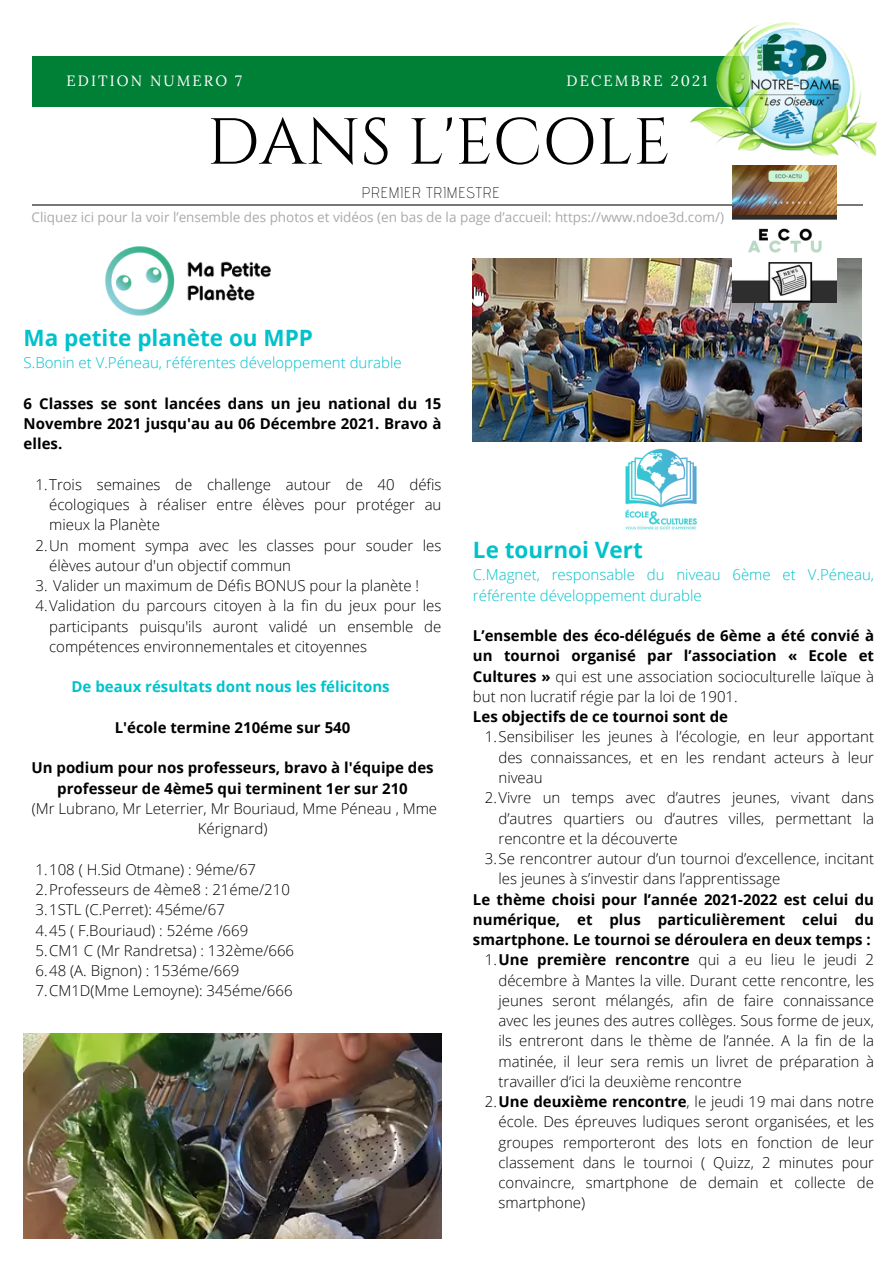
<style>
.page{position:relative;width:893px;height:1264px;background:#fff}
.page>*{position:absolute;margin:0;border:0;box-sizing:border-box;transform-origin:0 0}
.t1{font:64.95px "Cinzel";color:#000}
.t2{font:700 22.5px "Open Sans";color:#00c2cb}
.t3{font:200 15.45px "Advent Pro";letter-spacing:.05em;color:#000}
.t4{font:300 15px/20.2px "Open Sans";color:#000;text-align:center}
.t5{font:700 15px/20.2px "Open Sans";color:#000;text-align:justify}
.t6{font:300 15px/20.2px "Open Sans";color:#00c2cb}
.t7{font:700 15px "Open Sans";color:#00c2cb}
.t8{font:14.85px "Lora";letter-spacing:.14em;color:#fff}
.t9{font:13.5px "Open Sans";color:#a9a9a6}
.s1{font-weight:300}
.s2{font-weight:700}
</style>
<div class="page">
<div style="left:32px;top:56px;width:716px;height:50px;background:#008037"></div>
<img style="left:690px;top:22px;width:187px;height:134px">
<hr style="left:32px;top:204px;width:830px;height:1px;background:#777">
<img style="left:24px;top:1033px;width:417px;height:204px">
<img style="left:473px;top:258px;width:388px;height:183px">
<img style="left:732px;top:165px;width:104px;height:137px">
<img style="left:104px;top:246px;width:167px;height:70px">
<img style="left:625px;top:448px;width:73px;height:82px">
<p class="t8" style="left:66px;top:71px;width:177px">EDITION NUMERO 7</p>
<p class="t8" style="left:566px;top:71px;width:143px">DECEMBRE 2021</p>
<h2 class="t1" style="left:207px;top:101px;width:465px">DANS L'ECOLE</h2>
<p class="t3" style="left:362px;top:183px;width:139px">PREMIER TRIMESTRE</p>
<p class="t9" style="left:32px;top:207px;width:694px">Cliquez ici pour la voir l’ensemble des photos et vidéos (en bas de la page d’accueil: https://www.ndoe3d.com/)</p>
<h2 class="t2" style="left:24px;top:322px;width:291px">Ma petite planète ou MPP</h2>
<p class="t6" style="left:24px;top:352px;width:379px">S.Bonin et V.Péneau, référentes développement durable</p>
<p class="t5" style="left:24px;top:393px;width:419px">6 Classes se sont lancées dans un jeu national du 15<br>Novembre 2021 jusqu'au au 06 Décembre 2021. Bravo à elles.</p>
<p class="t4" style="left:36px;top:474px;width:407px">1.Trois semaines de challenge autour de 40 défis</p>
<p class="t4" style="left:49px;top:494px;width:394px">écologiques à réaliser entre élèves pour protéger au</p>
<p class="t4" style="left:49px;top:514px;width:112px">mieux la Planète</p>
<p class="t4" style="left:36px;top:534px;width:407px">2.Un moment sympa avec les classes pour souder les</p>
<p class="t4" style="left:49px;top:555px;width:243px">élèves autour d'un objectif commun</p>
<p class="t4" style="left:36px;top:575px;width:385px">3. Valider un maximum de Défis BONUS pour la planète !</p>
<p class="t4" style="left:36px;top:595px;width:407px">4.Validation du parcours citoyen à la fin du jeux pour les</p>
<p class="t4" style="left:49px;top:615px;width:394px">participants puisqu'ils auront validé un ensemble de</p>
<p class="t4" style="left:49px;top:636px;width:319px">compétences environnementales et citoyennes</p>
<p class="t7" style="left:71px;top:676px;width:320px">De beaux résultats dont nous les félicitons</p>
<p class="t5" style="left:115px;top:717px;width:237px">L'école termine 210éme sur 540</p>
<p class="t5" style="left:31px;top:757px;width:403px;text-align:center">Un podium pour nos professeurs, bravo à l'équipe des professeur de 4ème5 qui terminent 1er sur 210</p>
<p class="t4" style="left:32px;top:798px;width:407px">(Mr Lubrano, Mr Leterrier, Mr Bouriaud, Mme Péneau , Mme<br>Kérignard)</p>
<p class="t4" style="left:36px;top:858px;width:260px;text-align:left">1.108 ( H.Sid Otmane) : 9éme/67<br>2.Professeurs de 4ème8 : 21éme/210<br>3.1STL (C.Perret): 45éme/67<br>4.45 ( F.Bouriaud) : 52éme /669<br>5.CM1 C (Mr Randretsa) : 132ème/666<br>6.48 (A. Bignon) : 153éme/669<br>7.CM1D(Mme Lemoyne): 345éme/666</p>
<h2 class="t2" style="left:473px;top:534px;width:171px">Le tournoi Vert</h2>
<p class="t6" style="left:473px;top:564px;width:402px">C.Magnet, responsable du niveau 6ème et V.Péneau, référente développement durable</p>
<p class="t5" style="left:473px;top:625px;width:402px">L’ensemble des éco-délégués de 6ème a été convié à un tournoi organisé par l’association « Ecole et Cultures » <span class="s1">qui est une association socioculturelle laïque à but non lucratif régie par la loi de 1901.</span></p>
<p class="t5" style="left:473px;top:706px;width:256px">Les objectifs de ce tournoi sont de</p>
<p class="t4" style="left:485px;top:726px;width:391px">1.Sensibiliser les jeunes à l’écologie, en leur apportant</p>
<p class="t4" style="left:498px;top:746px;width:377px">des connaissances, et en les rendant acteurs à leur</p>
<p class="t4" style="left:498px;top:767px;width:46px">niveau</p>
<p class="t4" style="left:485px;top:787px;width:390px">2.Vivre un temps avec d’autres jeunes, vivant dans</p>
<p class="t4" style="left:498px;top:807px;width:377px">d’autres quartiers ou d’autres villes, permettant la</p>
<p class="t4" style="left:498px;top:827px;width:181px">rencontre et la découverte</p>
<p class="t4" style="left:485px;top:848px;width:390px">3.Se rencontrer autour d’un tournoi d’excellence, incitant</p>
<p class="t4" style="left:498px;top:868px;width:283px">les jeunes à s’investir dans l’apprentissage</p>
<p class="t5" style="left:473px;top:888px;width:402px">Le thème choisi pour l’année 2021-2022 est celui du</p>
<p class="t5" style="left:473px;top:908px;width:402px">numérique, et plus particulièrement celui du</p>
<p class="t5" style="left:473px;top:929px;width:399px">smartphone. Le tournoi se déroulera en deux temps :</p>
<p class="t4" style="left:485px;top:949px;width:391px">1.<span class="s2">Une première rencontre</span> qui a eu lieu le jeudi 2</p>
<p class="t4" style="left:498px;top:969px;width:377px">décembre à Mantes la ville. Durant cette rencontre, les</p>
<p class="t4" style="left:498px;top:989px;width:377px">jeunes seront mélangés, afin de faire connaissance</p>
<p class="t4" style="left:498px;top:1010px;width:377px">avec les jeunes des autres collèges. Sous forme de jeux,</p>
<p class="t4" style="left:498px;top:1030px;width:377px">ils entreront dans le thème de l’année. A la fin de la</p>
<p class="t4" style="left:498px;top:1050px;width:377px">matinée, il leur sera remis un livret de préparation à</p>
<p class="t4" style="left:498px;top:1070px;width:245px">travailler d’ici la deuxième rencontre</p>
<p class="t4" style="left:485px;top:1091px;width:391px">2.<span class="s2">Une deuxième rencontre</span>, le jeudi 19 mai dans notre</p>
<p class="t4" style="left:498px;top:1111px;width:377px">école. Des épreuves ludiques seront organisées, et les</p>
<p class="t4" style="left:498px;top:1131px;width:377px">groupes remporteront des lots en fonction de leur</p>
<p class="t4" style="left:498px;top:1151px;width:377px">classement dans le tournoi ( Quizz, 2 minutes pour</p>
<p class="t4" style="left:498px;top:1172px;width:377px">convaincre, smartphone de demain et collecte de</p>
<p class="t4" style="left:498px;top:1192px;width:88px">smartphone)</p>
</div>
